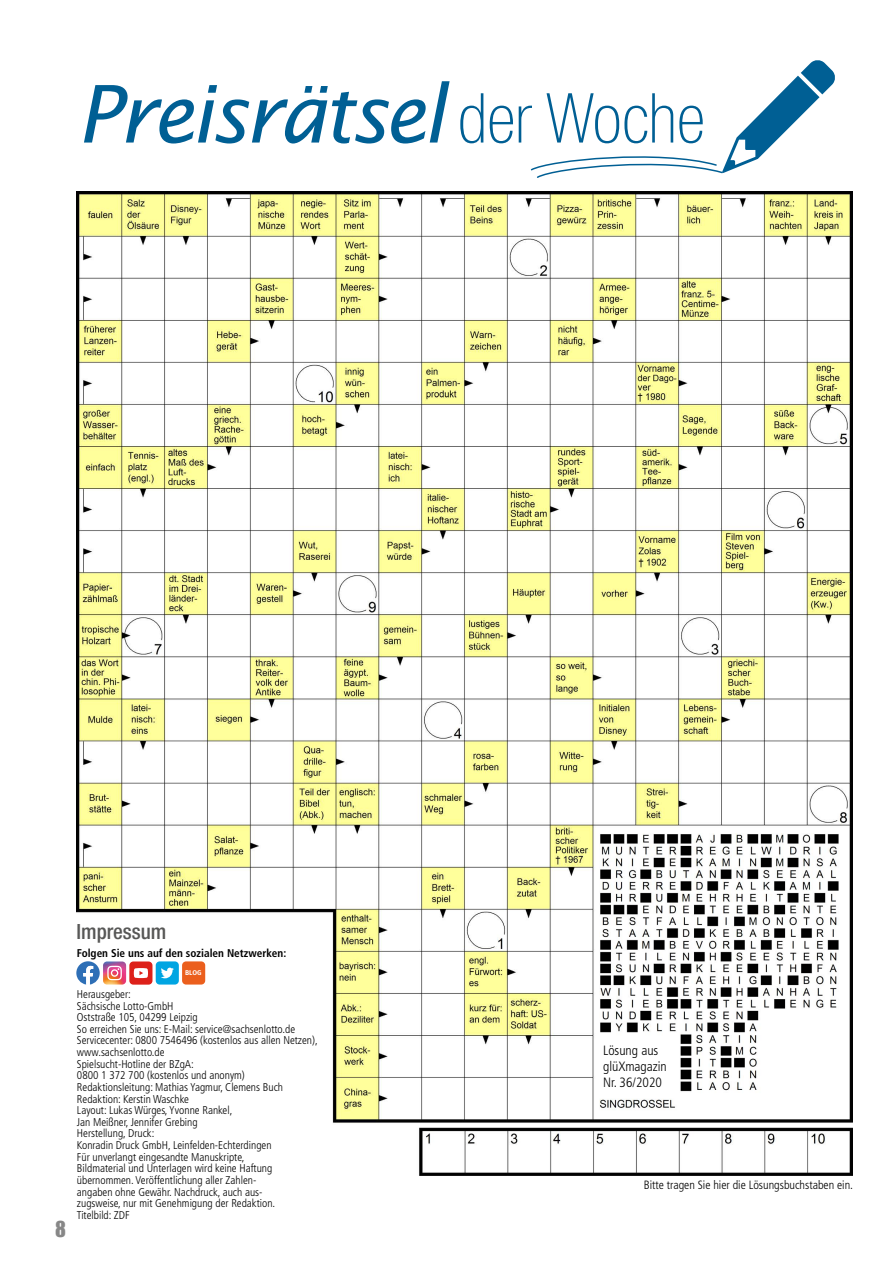
<style>
.page{position:relative;width:893px;height:1263px;background:#fff}
.page>*{position:absolute;margin:0;border:0;box-sizing:border-box;transform-origin:0 0}
.t1{font:italic 79.5px "Lucida Sans";letter-spacing:-.05em;color:#005f94}
.t2{font:22.5px "Impact LT Std";color:#878787}
.t3{font:500 condensed 21px "Helvetica Neue LT Std";color:#575756}
.t4{font:300 condensed 13.5px/16.2px "Frutiger LT Std";color:#000}
.t5{font:300 condensed 12px "Frutiger LT Std";color:#000}
.t6{font:300 condensed 11.25px/11.6px "Frutiger LT Std";color:#000}
.t7{font:700 condensed 11.25px "Frutiger LT Std";color:#000}
.t8{font:700 6.9px "Meta Pro";color:#fff}
.s1{font-family:"Helvetica Neue LT Std";font-weight:100;font-style:normal;font-stretch:condensed;font-size:69px}
</style>
<div class="page">
<img style="left:77px;top:192px;width:775px;height:984px">
<svg style="left:530px;top:60px;width:305px;height:118px"></svg>
<div style="left:129px;top:961px;width:23px;height:24px;background:#dd211a;border-radius:4px"></div>
<svg style="left:134px;top:968px;width:14px;height:10px"></svg>
<div style="left:156px;top:961px;width:23px;height:23px;background:#00a5e2;border-radius:4px"></div>
<svg style="left:161px;top:968px;width:13px;height:10px"></svg>
<div style="left:182px;top:961px;width:23px;height:23px;background:#eb5f1d;border-radius:4px"></div>
<img style="left:103px;top:961px;width:23px;height:23px">
<svg style="left:107px;top:966px;width:15px;height:14px"></svg>
<svg style="left:76px;top:961px;width:24px;height:24px"></svg>
<img style="left:600px;top:833px;width:240px;height:281px">
<h1 class="t1" style="left:77px;top:69px;width:630px">Preisrätsel <span class="s1">der Woche</span></h1>
<h2 class="t2" style="left:55px;top:1216px;width:12px">8</h2>
<h3 class="t3" style="left:76px;top:919px;width:92px">Impressum</h3>
<p class="t7" style="left:77px;top:946px;width:211px">Folgen Sie uns auf den sozialen Netzwerken:</p>
<p class="t8" style="left:185px;top:967px;width:18px">BLOG</p>
<p class="t6" style="left:77px;top:988px;width:242px">Herausgeber:<br>Sächsische Lotto-GmbH<br>Oststraße 105, 04299 Leipzig<br>So erreichen Sie uns: E-Mail: service@sachsenlotto.de Servicecenter: 0800 7546496 (kostenlos aus allen Netzen), www.sachsenlotto.de<br>Spielsucht-Hotline der BZgA:<br>0800 1 372 700 (kostenlos und anonym)<br>Redaktionsleitung: Mathias Yagmur, Clemens Buch Redaktion: Kerstin Waschke<br>Layout: Lukas Würges, Yvonne Rankel,<br>Jan Meißner, Jennifer Grebing<br>Herstellung, Druck:<br>Konradin Druck GmbH, Leinfelden-Echterdingen<br>Für unverlangt eingesandte Manuskripte,<br>Bildmaterial und Unterlagen wird keine Haftung übernommen. Veröffentlichung aller Zahlen-<br>angaben ohne Gewähr. Nachdruck, auch aus-<br>zugsweise, nur mit Genehmigung der Redaktion.<br>Titelbild: ZDF</p>
<p class="t4" style="left:603px;top:1042px;width:65px">Lösung aus glüXmagazin<br>Nr. 36/2020</p>
<p class="t5" style="left:644px;top:1178px;width:211px">Bitte tragen Sie hier die Lösungsbuchstaben ein.</p>
</div>
